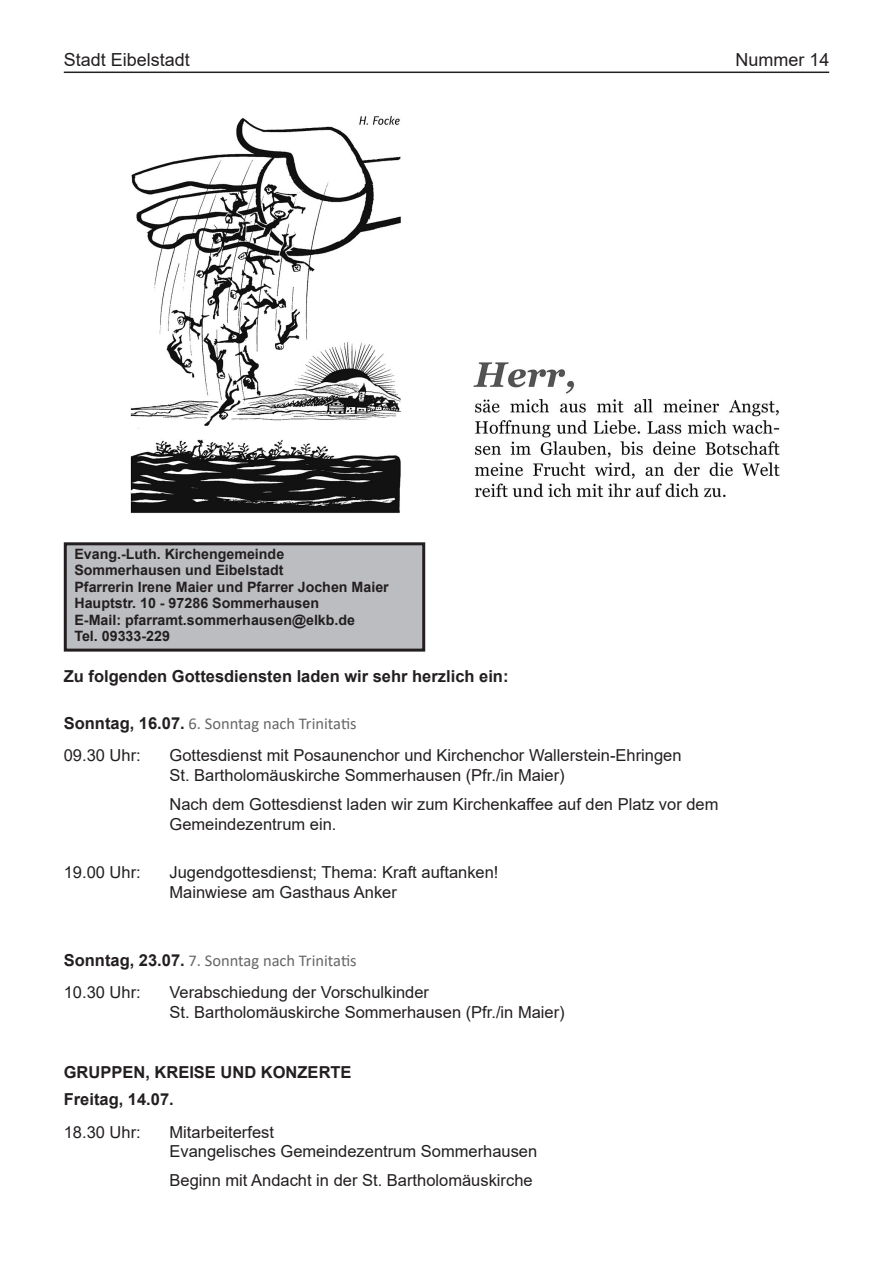
<style>
.page{position:relative;width:893px;height:1263px;background:#fff}
.page>*{position:absolute;margin:0;border:0;box-sizing:border-box;transform-origin:0 0}
.t1{font:18px "Arial";color:#231f20}
.t2{font:16.5px/19.8px "Arial";color:#231f20}
.t3{font:700 16.5px/27.6px "Arial";color:#231f20}
.t4{font:16.5px "Calibri";color:#666}
.t5{font:700 14.25px/16.5px "Arial";color:#231f20}
.s1{font-family:"Arial";font-weight:700;color:#231f20}
</style>
<div class="page">
<hr style="left:64px;top:72px;width:765px;height:1px;background:#231f20">
<img style="left:130px;top:115px;width:271px;height:398px">
<div style="left:65px;top:544px;width:359px;height:106px;background:#bcbdc0"></div>
<div style="left:64px;top:542px;width:361px;height:110px;border:3px solid #231f20"></div>
<img style="left:473px;top:362px;width:307px;height:136px">
<p class="t1" style="left:64px;top:48px;width:128px">Stadt Eibelstadt</p>
<p class="t1" style="left:735px;top:48px;width:96px">Nummer 14</p>
<p class="t5" style="left:74px;top:546px;width:316px">Evang.-Luth. Kirchengemeinde Sommerhausen und Eibelstadt<br>Pfarrerin Irene Maier und Pfarrer Jochen Maier Hauptstr. 10 - 97286 Sommerhausen<br>E-Mail: pfarramt.sommerhausen@elkb.de<br>Tel. 09333-229</p>
<p class="t3" style="left:64px;top:662px;width:446px">Zu folgenden Gottesdiensten laden wir sehr herzlich ein:</p>
<p class="t4" style="left:64px;top:712px;width:294px"><span class="s1">Sonntag, 16.07.</span> 6. Sonntag nach Trinitatis</p>
<p class="t2" style="left:64px;top:746px;width:79px">09.30 Uhr:</p>
<p class="t2" style="left:170px;top:746px;width:514px">Gottesdienst mit Posaunenchor und Kirchenchor Wallerstein-Ehringen<br>St. Bartholomäuskirche Sommerhausen (Pfr./in Maier)</p>
<p class="t2" style="left:170px;top:794px;width:550px">Nach dem Gottesdienst laden wir zum Kirchenkaffee auf den Platz vor dem<br>Gemeindezentrum ein.</p>
<p class="t2" style="left:64px;top:863px;width:79px">19.00 Uhr:</p>
<p class="t2" style="left:170px;top:863px;width:330px">Jugendgottesdienst; Thema: Kraft auftanken!<br>Mainwiese am Gasthaus Anker</p>
<p class="t4" style="left:64px;top:949px;width:294px"><span class="s1">Sonntag, 23.07.</span> 7. Sonntag nach Trinitatis</p>
<p class="t2" style="left:64px;top:982px;width:79px">10.30 Uhr:</p>
<p class="t2" style="left:170px;top:982px;width:397px">Verabschiedung der Vorschulkinder<br>St. Bartholomäuskirche Sommerhausen (Pfr./in Maier)</p>
<p class="t3" style="left:64px;top:1058px;width:289px">GRUPPEN, KREISE UND KONZERTE<br>Freitag, 14.07.</p>
<p class="t2" style="left:64px;top:1122px;width:79px">18.30 Uhr:</p>
<p class="t2" style="left:170px;top:1122px;width:369px">Mitarbeiterfest<br>Evangelisches Gemeindezentrum Sommerhausen</p>
<p class="t2" style="left:170px;top:1170px;width:365px">Beginn mit Andacht in der St. Bartholomäuskirche</p>
</div>
